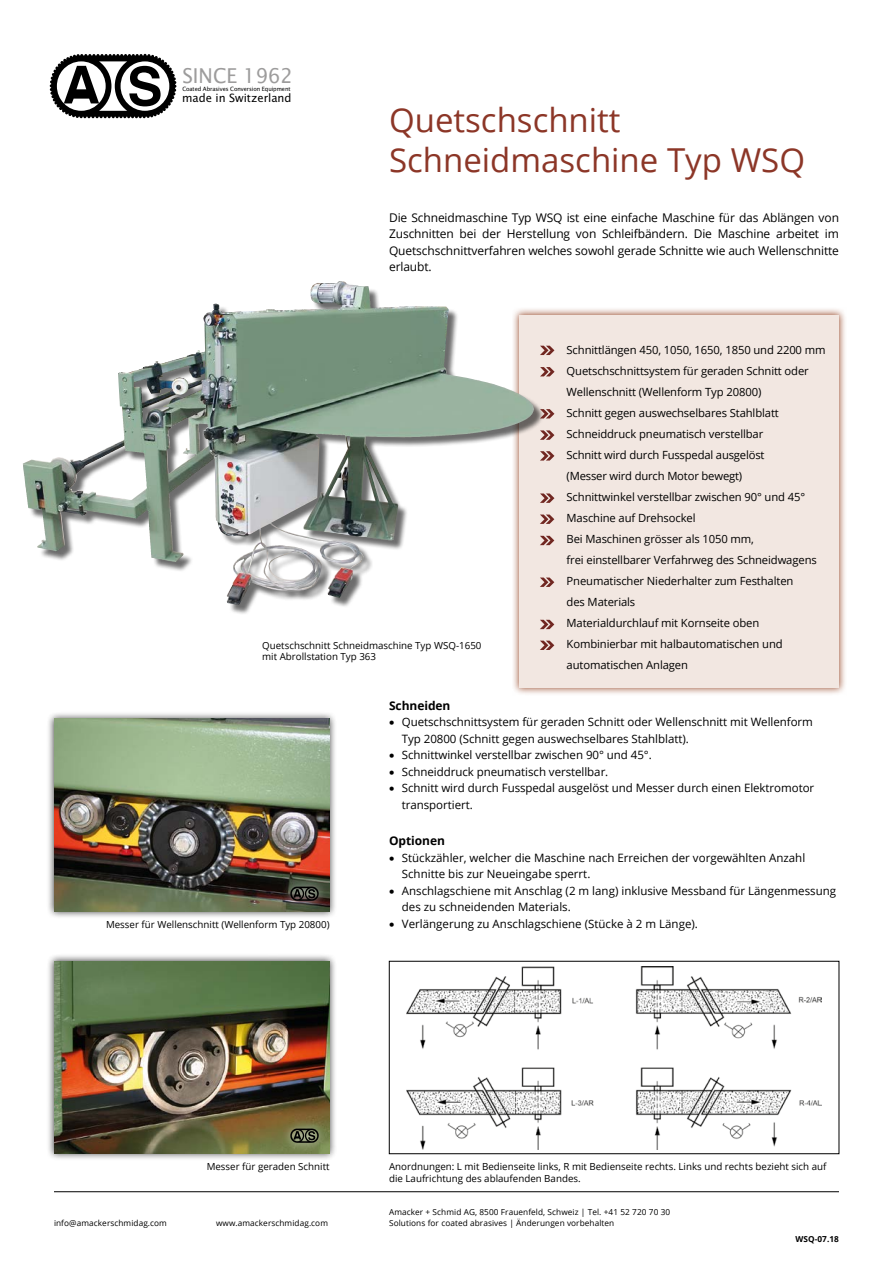
<style>
.page{position:relative;width:893px;height:1263px;background:#fff}
.page>*{position:absolute;margin:0;border:0;box-sizing:border-box;transform-origin:0 0}
.t1{font:33px/39.6px "Open Sans";color:#8c3627}
.t2{font:20.4px "Lucida Sans";color:#9d9c9c;scale:.96 1}
.t3{font:12px/16.5px "Open Sans";letter-spacing:-.01em;color:#000;text-align:justify}
.t4{font:700 12px "Open Sans";letter-spacing:-.005em;color:#000}
.t5{font:11.55px/16.5px "Open Sans";letter-spacing:-.005em;color:#000}
.t6{font:11.4px "Lucida Sans";color:#000}
.t7{font:11.25px/21px "Open Sans";letter-spacing:-.01em;color:#000}
.t8{font:9.75px/11.7px "Open Sans";color:#000}
.t9{font:8.25px/10.5px "Open Sans";letter-spacing:.01em;color:#000}
.t10{font:700 8.25px "Open Sans";letter-spacing:.01em;color:#000}
.t11{font:5.85px "Lucida Sans";letter-spacing:-.015em;color:#000}
</style>
<div class="page">
<svg style="left:50px;top:54px;width:126px;height:64px"></svg>
<hr style="left:54px;top:1191px;width:785px;height:1px;background:#000">
<svg style="left:513px;top:309px;width:332px;height:385px;background:#e3cfc6"></svg>
<div style="left:519px;top:315px;width:320px;height:373px;background:#f2e7e1"></div>
<div style="left:24px;top:283px;width:521px;height:332px;background:#000;opacity:.58"></div>
<img style="left:168px;top:281px;width:174px;height:81px">
<svg style="left:540px;top:346px;width:14px;height:9px"></svg>
<svg style="left:540px;top:409px;width:14px;height:9px"></svg>
<svg style="left:540px;top:430px;width:14px;height:10px"></svg>
<svg style="left:540px;top:451px;width:14px;height:10px"></svg>
<svg style="left:540px;top:493px;width:14px;height:10px"></svg>
<svg style="left:540px;top:620px;width:14px;height:9px"></svg>
<svg style="left:540px;top:367px;width:15px;height:9px"></svg>
<svg style="left:540px;top:514px;width:14px;height:10px"></svg>
<svg style="left:540px;top:536px;width:14px;height:9px"></svg>
<svg style="left:540px;top:641px;width:14px;height:9px"></svg>
<div style="left:46px;top:953px;width:291px;height:208px;background:#000;opacity:.75"></div>
<img style="left:54px;top:961px;width:276px;height:192px">
<div style="left:281px;top:1119px;width:47px;height:33px;background:#fff;opacity:.75"></div>
<svg style="left:290px;top:1128px;width:29px;height:15px"></svg>
<div style="left:46px;top:711px;width:291px;height:208px;background:#000;opacity:.75"></div>
<img style="left:54px;top:719px;width:276px;height:192px">
<div style="left:281px;top:877px;width:47px;height:33px;background:#fff;opacity:.75"></div>
<svg style="left:290px;top:886px;width:29px;height:15px"></svg>
<img style="left:406px;top:967px;width:415px;height:182px">
<div style="left:389px;top:961px;width:450px;height:193px;border:1px solid #000"></div>
<svg style="left:540px;top:577px;width:14px;height:10px"></svg>
<h2 class="t2" style="left:182px;top:64px;width:116px">SINCE 1962</h2>
<p class="t6" style="left:182px;top:91px;width:111px">made in Switzerland</p>
<p class="t11" style="left:182px;top:85px;width:110px">Coated Abrasives Conversion Equipment</p>
<h1 class="t1" style="left:389px;top:99px;width:417px">Quetschschnitt<br>Schneidmaschine Typ WSQ</h1>
<p class="t3" style="left:389px;top:209px;width:451px">Die Schneidmaschine Typ WSQ ist eine einfache Maschine für das Ablängen von Zuschnitten bei der Herstellung von Schleifbändern. Die Maschine arbeitet im Quetschschnittverfahren welches sowohl gerade Schnitte wie auch Wellenschnitte erlaubt.</p>
<p class="t8" style="left:262px;top:639px;width:221px">Quetschschnitt Schneidmaschine Typ WSQ-1650 mit Abrollstation Typ 363</p>
<p class="t7" style="left:567px;top:339px;width:260px">Schnittlängen 450, 1050, 1650, 1850 und 2200 mm Quetschschnittsystem für geraden Schnitt oder Wellenschnitt (Wellenform Typ 20800)<br>Schnitt gegen auswechselbares Stahlblatt Schneiddruck pneumatisch verstellbar<br>Schnitt wird durch Fusspedal ausgelöst<br>(Messer wird durch Motor bewegt)<br>Schnittwinkel verstellbar zwischen 90° und 45° Maschine auf Drehsockel<br>Bei Maschinen grösser als 1050 mm,<br>frei einstellbarer Verfahrweg des Schneidwagens Pneumatischer Niederhalter zum Festhalten<br>des Materials<br>Materialdurchlauf mit Kornseite oben Kombinierbar mit halbautomatischen und automatischen Anlagen</p>
<p class="t8" style="left:106px;top:918px;width:225px">Messer für Wellenschnitt (Wellenform Typ 20800)</p>
<p class="t4" style="left:389px;top:697px;width:63px">Schneiden</p>
<p class="t5" style="left:402px;top:713px;width:413px;text-indent:-13px">• Quetschschnittsystem für geraden Schnitt oder Wellenschnitt mit Wellenform<br>Typ 20800 (Schnitt gegen auswechselbares Stahlblatt).</p>
<p class="t5" style="left:389px;top:746px;width:264px">• Schnittwinkel verstellbar zwischen 90° und 45°.</p>
<p class="t5" style="left:389px;top:763px;width:221px">• Schneiddruck pneumatisch verstellbar.</p>
<p class="t5" style="left:402px;top:779px;width:414px;text-indent:-13px">• Schnitt wird durch Fusspedal ausgelöst und Messer durch einen Elektromotor transportiert.</p>
<p class="t4" style="left:389px;top:832px;width:57px">Optionen</p>
<p class="t5" style="left:402px;top:849px;width:405px;text-indent:-13px">• Stückzähler, welcher die Maschine nach Erreichen der vorgewählten Anzahl<br>Schnitte bis zur Neueingabe sperrt.</p>
<p class="t5" style="left:402px;top:882px;width:436px;text-indent:-13px">• Anschlagschiene mit Anschlag (2 m lang) inklusive Messband für Längenmessung des zu schneidenden Materials.</p>
<p class="t5" style="left:389px;top:915px;width:310px">• Verlängerung zu Anschlagschiene (Stücke à 2 m Länge).</p>
<p class="t8" style="left:207px;top:1160px;width:124px">Messer für geraden Schnitt</p>
<p class="t9" style="left:54px;top:1217px;width:114px">info@amackerschmidag.com</p>
<p class="t9" style="left:216px;top:1217px;width:113px">www.amackerschmidag.com</p>
<p class="t8" style="left:389px;top:1160px;width:439px">Anordnungen: L mit Bedienseite links, R mit Bedienseite rechts. Links und rechts bezieht sich auf die Laufrichtung des ablaufenden Bandes.</p>
<p class="t9" style="left:389px;top:1207px;width:283px">Amacker + Schmid AG, 8500 Frauenfeld, Schweiz | Tel. +41 52 720 70 30<br>Solutions for coated abrasives | Änderungen vorbehalten</p>
<p class="t10" style="left:795px;top:1233px;width:45px">WSQ-07.18</p>
</div>
